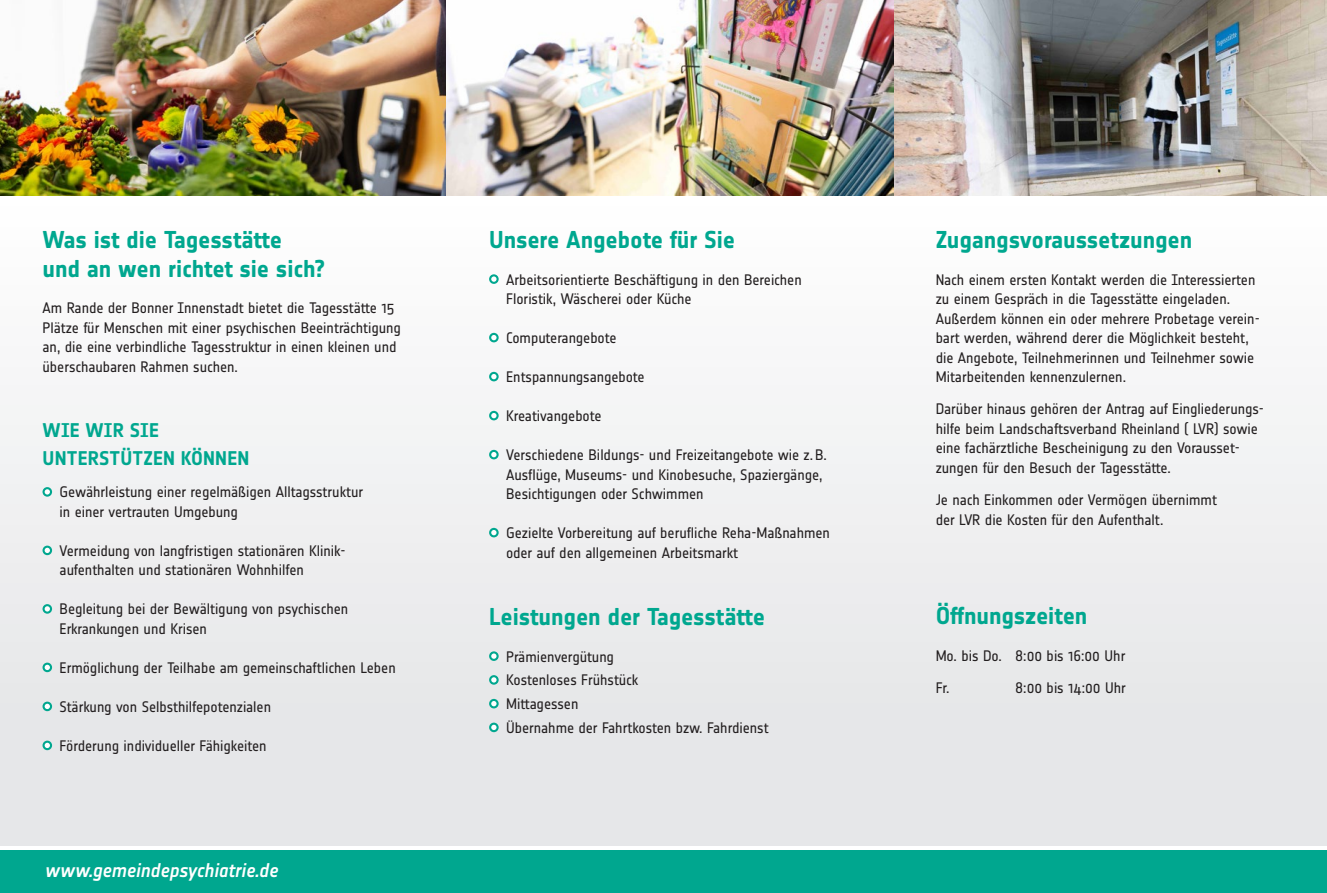
<style>
.page{position:relative;width:1327px;height:893px;background:#fff}
.page>*{position:absolute;margin:0;border:0;box-sizing:border-box;transform-origin:0 0}
.t1{font:700 24px/28.5px "Notes Esa";letter-spacing:-.01em;color:#00a78f}
.t2{font:700 19.5px/28.5px "Notes Esa";letter-spacing:.01em;color:#00a78f}
.t3{font:italic 500 19.5px "Notes";letter-spacing:-.005em;color:#fff}
.t4{font:15px/19.5px "Notes";letter-spacing:-.005em;color:#231f20}
</style>
<div class="page">
<div style="left:0;top:196px;width:1327px;height:649px;background:linear-gradient(to bottom,#fefefe,#e2e3e5)"></div>
<div style="left:0;top:850px;width:1327px;height:43px;background:#00a78f"></div>
<div style="left:44px;top:488px;width:7px;height:8px;background:#fff;border-radius:50%"></div>
<div style="left:43px;top:487px;width:9px;height:10px;border:2px solid #00a78f;border-radius:50%"></div>
<div style="left:44px;top:547px;width:7px;height:7px;background:#fff;border-radius:50%"></div>
<div style="left:43px;top:546px;width:9px;height:9px;border:2px solid #00a78f;border-radius:50%"></div>
<div style="left:44px;top:605px;width:7px;height:8px;background:#fff;border-radius:50%"></div>
<div style="left:43px;top:604px;width:9px;height:10px;border:2px solid #00a78f;border-radius:50%"></div>
<div style="left:44px;top:664px;width:7px;height:7px;background:#fff;border-radius:50%"></div>
<div style="left:43px;top:663px;width:9px;height:9px;border:2px solid #00a78f;border-radius:50%"></div>
<div style="left:44px;top:703px;width:7px;height:7px;background:#fff;border-radius:50%"></div>
<div style="left:43px;top:702px;width:9px;height:9px;border:2px solid #00a78f;border-radius:50%"></div>
<div style="left:44px;top:742px;width:7px;height:7px;background:#fff;border-radius:50%"></div>
<div style="left:43px;top:741px;width:9px;height:9px;border:2px solid #00a78f;border-radius:50%"></div>
<div style="left:490px;top:275px;width:7px;height:8px;background:#fff;border-radius:50%"></div>
<div style="left:489px;top:274px;width:10px;height:10px;border:2px solid #00a78f;border-radius:50%"></div>
<div style="left:490px;top:334px;width:7px;height:7px;background:#fff;border-radius:50%"></div>
<div style="left:489px;top:333px;width:10px;height:9px;border:2px solid #00a78f;border-radius:50%"></div>
<div style="left:490px;top:373px;width:7px;height:7px;background:#fff;border-radius:50%"></div>
<div style="left:489px;top:372px;width:10px;height:9px;border:2px solid #00a78f;border-radius:50%"></div>
<div style="left:490px;top:412px;width:7px;height:7px;background:#fff;border-radius:50%"></div>
<div style="left:489px;top:411px;width:10px;height:9px;border:2px solid #00a78f;border-radius:50%"></div>
<div style="left:490px;top:451px;width:7px;height:7px;background:#fff;border-radius:50%"></div>
<div style="left:489px;top:450px;width:10px;height:9px;border:2px solid #00a78f;border-radius:50%"></div>
<div style="left:490px;top:529px;width:7px;height:7px;background:#fff;border-radius:50%"></div>
<div style="left:489px;top:528px;width:10px;height:9px;border:2px solid #00a78f;border-radius:50%"></div>
<div style="left:490px;top:652px;width:7px;height:8px;background:#fff;border-radius:50%"></div>
<div style="left:489px;top:651px;width:10px;height:10px;border:2px solid #00a78f;border-radius:50%"></div>
<div style="left:490px;top:676px;width:7px;height:8px;background:#fff;border-radius:50%"></div>
<div style="left:489px;top:675px;width:10px;height:10px;border:2px solid #00a78f;border-radius:50%"></div>
<div style="left:490px;top:700px;width:7px;height:7px;background:#fff;border-radius:50%"></div>
<div style="left:489px;top:699px;width:10px;height:9px;border:2px solid #00a78f;border-radius:50%"></div>
<div style="left:490px;top:724px;width:7px;height:7px;background:#fff;border-radius:50%"></div>
<div style="left:489px;top:723px;width:10px;height:9px;border:2px solid #00a78f;border-radius:50%"></div>
<img style="left:0;top:0;width:446px;height:196px">
<img style="left:893px;top:0;width:434px;height:196px">
<img style="left:446px;top:0;width:447px;height:196px">
<h1 class="t1" style="left:43px;top:226px;width:284px">Was ist die Tagesstätte und an wen richtet sie sich?</h1>
<p class="t4" style="left:43px;top:298px;width:360px">Am Rande der Bonner Innenstadt bietet die Tagesstätte 15<br>Plätze für Menschen mit einer psychischen Beeinträchtigung an, die eine verbindliche Tagesstruktur in einen kleinen und überschaubaren Rahmen suchen.</p>
<h2 class="t2" style="left:43px;top:416px;width:208px">WIE WIR SIE<br>UNTERSTÜTZEN KÖNNEN</h2>
<p class="t4" style="left:60px;top:482px;width:305px">Gewährleistung einer regelmäßigen Alltagsstruktur in einer vertrauten Umgebung</p>
<p class="t4" style="left:60px;top:541px;width:287px">Vermeidung von langfristigen stationären Klinik&shy;aufenthalten und stationären Wohnhilfen</p>
<p class="t4" style="left:60px;top:599px;width:290px">Begleitung bei der Bewältigung von psychischen<br>Erkrankungen und Krisen</p>
<p class="t4" style="left:60px;top:658px;width:338px">Ermöglichung der Teilhabe am gemeinschaftlichen Leben</p>
<p class="t4" style="left:60px;top:697px;width:213px">Stärkung von Selbsthilfepotenzialen</p>
<p class="t4" style="left:60px;top:736px;width:208px">Förderung individueller Fähigkeiten</p>
<h2 class="t3" style="left:45px;top:859px;width:235px">www.gemeindepsychiatrie.de</h2>
<h1 class="t1" style="left:489px;top:226px;width:248px">Unsere Angebote für Sie</h1>
<p class="t4" style="left:506px;top:270px;width:297px">Arbeitsorientierte Beschäftigung in den Bereichen<br>Floristik, Wäscherei oder Küche</p>
<p class="t4" style="left:506px;top:328px;width:112px">Computerangebote</p>
<p class="t4" style="left:506px;top:367px;width:140px">Entspannungsangebote</p>
<p class="t4" style="left:506px;top:406px;width:97px">Kreativangebote</p>
<p class="t4" style="left:506px;top:445px;width:322px">Verschiedene Bildungs- und Freizeitangebote wie z.B.<br>Ausflüge, Museums- und Kinobesuche, Spaziergänge,<br>Besichtigungen oder Schwimmen</p>
<p class="t4" style="left:506px;top:523px;width:325px">Gezielte Vorbereitung auf berufliche Reha-Maßnahmen oder auf den allgemeinen Arbeitsmarkt</p>
<h1 class="t1" style="left:489px;top:603px;width:277px">Leistungen der Tagesstätte</h1>
<p class="t4" style="left:506px;top:644px;width:264px;line-height:23.7px">Prämienvergütung<br>Kostenloses Frühstück<br>Mittagessen<br>Übernahme der Fahrtkosten bzw. Fahrdienst</p>
<h1 class="t1" style="left:935px;top:226px;width:258px">Zugangsvoraussetzungen</h1>
<p class="t4" style="left:935px;top:270px;width:325px">Nach einem ersten Kontakt werden die Interessierten zu einem Gespräch in die Tagesstätte eingeladen.<br>Außerdem können ein oder mehrere Probetage verein&shy;bart werden, während derer die Möglichkeit besteht, die Angebote, Teilnehmerinnen und Teilnehmer sowie Mitarbeitenden kennenzulernen.</p>
<p class="t4" style="left:935px;top:399px;width:329px">Darüber hinaus gehören der Antrag auf Eingliederungs&shy;hilfe beim Landschaftsverband Rheinland ( LVR) sowie eine fachärztliche Bescheinigung zu den Vorausset&shy;zungen für den Besuch der Tagesstätte.</p>
<p class="t4" style="left:935px;top:490px;width:283px">Je nach Einkommen oder Vermögen übernimmt der LVR die Kosten für den Aufenthalt.</p>
<h1 class="t1" style="left:935px;top:602px;width:153px">Öffnungszeiten</h1>
<p class="t4" style="left:935px;top:639px;width:191px;line-height:32.2px">Mo. bis Do. 8:00 bis 16:00 Uhr<br>Fr.</p>
<p class="t4" style="left:1015px;top:678px;width:112px">8:00 bis 14:00 Uhr</p>
</div>
